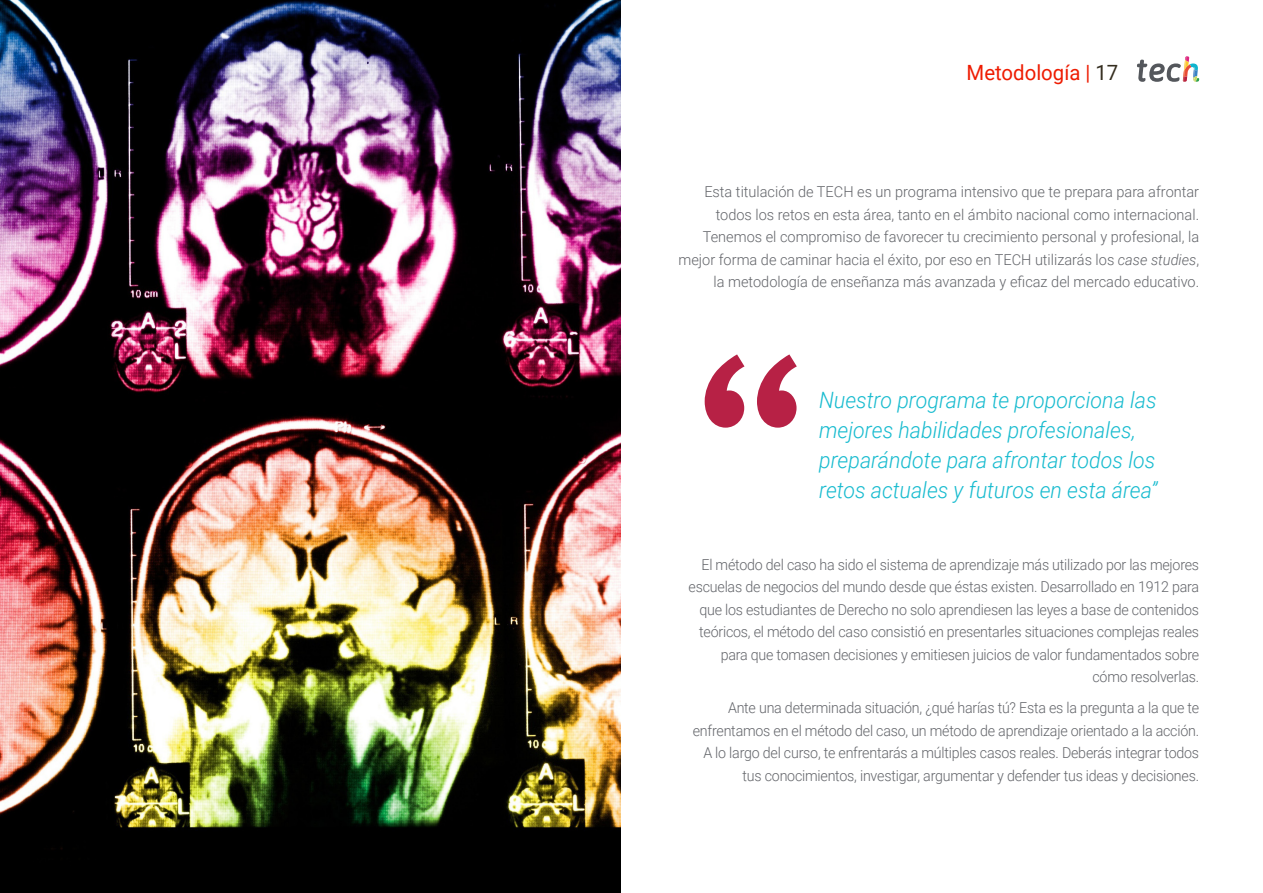
<style>
.page{position:relative;width:1263px;height:893px;background:#fff}
.page>*{position:absolute;margin:0;border:0;box-sizing:border-box;transform-origin:0 0}
.Destacados{font:italic 300 22.5px/30px "Roboto";color:#17bbcf;scale:.95 1}
.Sección___Pag{font:21px "Roboto";color:#ee1c02}
.Texto_Plano{font:300 15px/22.5px "Roboto";letter-spacing:-.015em;color:#63656a;text-align:right;scale:.95 1}
.Texto_Plano-2{font:300 15px/22.5px "Roboto";letter-spacing:-.015em;color:#63656a;text-align:right}
.s1{color:#342d1f}
.s2{font-style:italic}
</style>
<div class="page">
<svg style="left:705px;top:354px;width:92px;height:74px"></svg>
<img style="left:0;top:0;width:621px;height:893px">
<svg style="left:1137px;top:56px;width:62px;height:26px"></svg>
<p class="Sección___Pag" style="left:966px;top:57px;width:153px">Metodología | <span class="s1">17</span></p>
<p class="Texto_Plano-2" style="left:678px;top:180px;width:522px">Esta titulación de TECH es un programa intensivo que te prepara para afrontar todos los retos en esta área, tanto en el ámbito nacional como internacional.<br>Tenemos el compromiso de favorecer tu crecimiento personal y profesional, la mejor forma de caminar hacia el éxito, por eso en TECH utilizarás los <span class="s2">case studies</span>, la metodología de enseñanza más avanzada y eficaz del mercado educativo.</p>
<p class="Destacados" style="left:819px;top:384px;width:358px">Nuestro programa te proporciona las mejores habilidades profesionales, preparándote para afrontar todos los retos actuales y futuros en esta área”</p>
<p class="Texto_Plano" style="left:689px;top:553px;width:539px">El método del caso ha sido el sistema de aprendizaje más utilizado por las mejores escuelas de negocios del mundo desde que éstas existen. Desarrollado en 1912 para que los estudiantes de Derecho no solo aprendiesen las leyes a base de contenidos teóricos, el método del caso consistió en presentarles situaciones complejas reales para que tomasen decisiones y emitiesen juicios de valor fundamentados sobre cómo resolverlas.</p>
<p class="Texto_Plano" style="left:693px;top:696px;width:534px">Ante una determinada situación, ¿qué harías tú? Esta es la pregunta a la que te enfrentamos en el método del caso, un método de aprendizaje orientado a la acción.<br>A lo largo del curso, te enfrentarás a múltiples casos reales. Deberás integrar todos tus conocimientos, investigar, argumentar y defender tus ideas y decisiones.</p>
</div>
